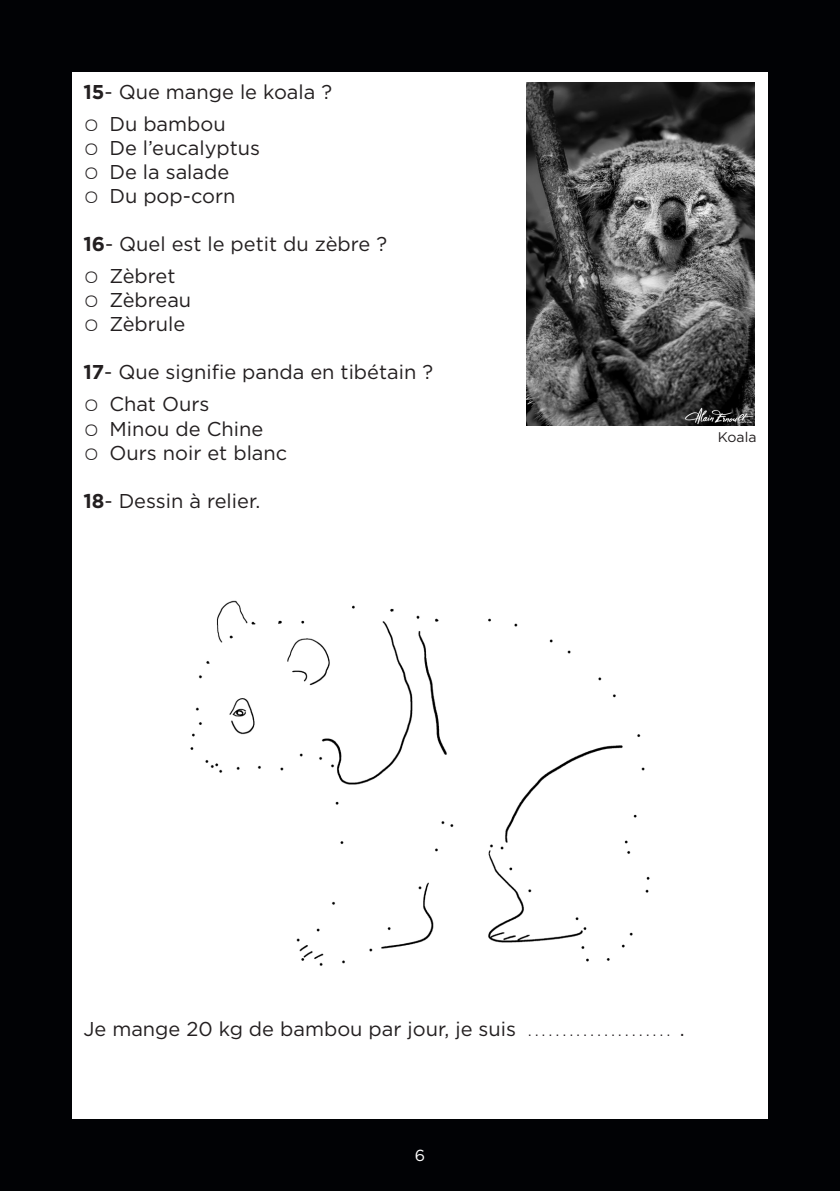
<style>
.page{position:relative;width:840px;height:1191px;background:#fff}
.page>*{position:absolute;margin:0;border:0;box-sizing:border-box;transform-origin:0 0}
.t1{font:20px "Gotham";color:#231f20}
.t2{font:16px "Gotham";color:#fff}
.t3{font:14px "Gotham";color:#231f20}
.s1{font-weight:700}
.s2{font-size:14px}
</style>
<div class="page">
<div style="left:0;top:0;width:839px;height:1191px;background:#010205"></div>
<div style="left:72px;top:72px;width:695px;height:1047px;background:#fff"></div>
<img style="left:190px;top:600px;width:460px;height:366px">
<img style="left:526px;top:82px;width:228px;height:343px">
<p class="t1" style="left:83px;top:79px;width:250px"><span class="s1">15</span>- Que mange le koala ?</p>
<p class="t1" style="left:83px;top:111px;width:144px">○ Du bambou</p>
<p class="t1" style="left:83px;top:135px;width:178px">○ De l’eucalyptus</p>
<p class="t1" style="left:83px;top:159px;width:147px">○ De la salade</p>
<p class="t1" style="left:83px;top:183px;width:153px">○ Du pop-corn</p>
<p class="t1" style="left:83px;top:231px;width:305px"><span class="s1">16</span>- Quel est le petit du zèbre ?</p>
<p class="t1" style="left:83px;top:263px;width:93px">○ Zèbret</p>
<p class="t1" style="left:83px;top:287px;width:109px">○ Zèbreau</p>
<p class="t1" style="left:83px;top:311px;width:103px">○ Zèbrule</p>
<p class="t1" style="left:83px;top:359px;width:351px"><span class="s1">17</span>- Que signifie panda en tibétain ?</p>
<p class="t1" style="left:83px;top:391px;width:127px">○ Chat Ours</p>
<p class="t1" style="left:83px;top:415px;width:181px">○ Minou de Chine</p>
<p class="t1" style="left:83px;top:439px;width:205px">○ Ours noir et blanc</p>
<p class="t1" style="left:83px;top:487px;width:178px"><span class="s1">18</span>- Dessin à relier.</p>
<p class="t3" style="left:717px;top:428px;width:40px">Koala</p>
<p class="t1" style="left:83px;top:1015px;width:602px">Je mange 20 kg de bambou par jour, je suis <span class="s2">. . . . . . . . . . . . . . . . . . . . .</span> .</p>
<p class="t2" style="left:414px;top:1144px;width:12px">6</p>
</div>
